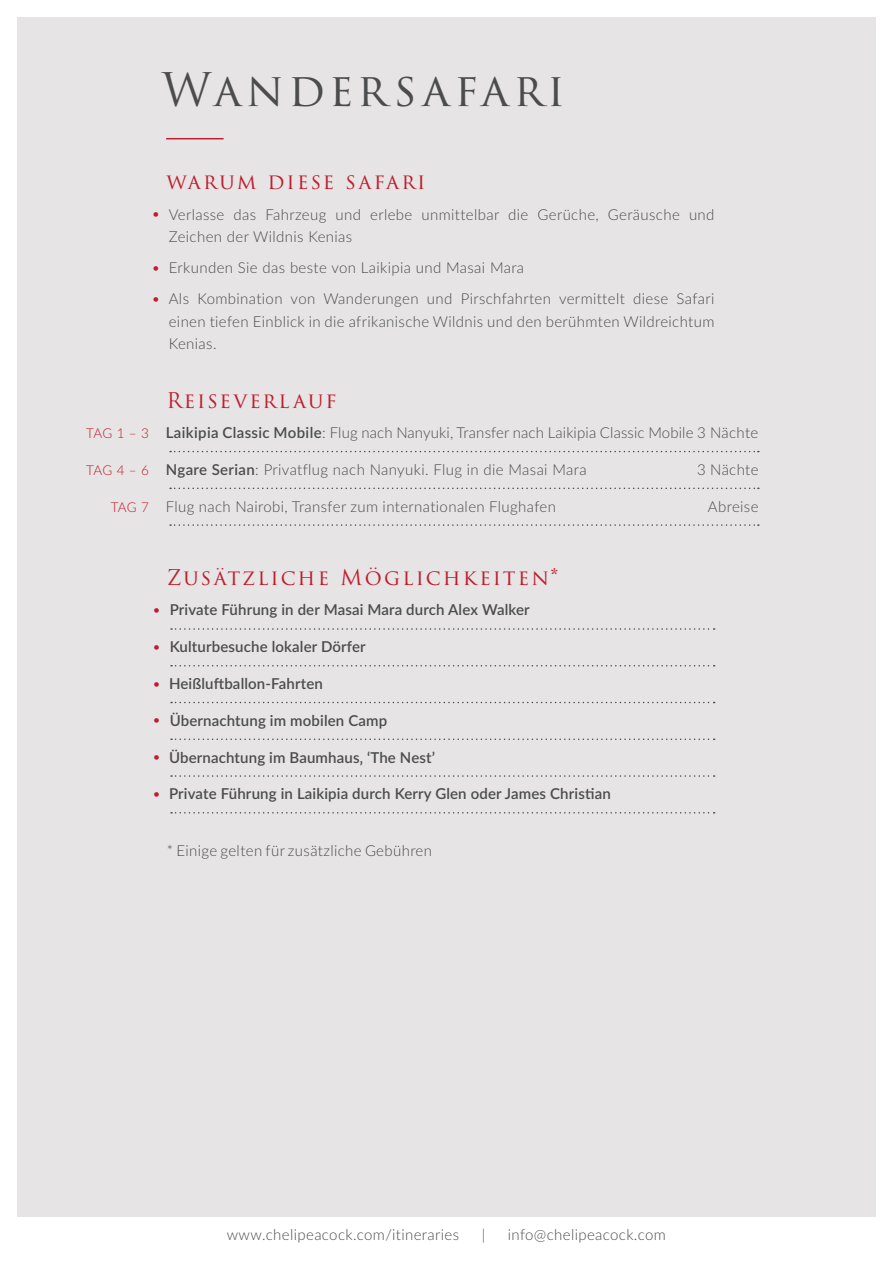
<style>
.page{position:relative;width:893px;height:1263px;background:#fff}
.page>*{position:absolute;margin:0;border:0;box-sizing:border-box;transform-origin:0 0}
.t1{font:45.15px "Trajan Pro 3";letter-spacing:.1em;color:#4b4c4d}
.t2{font:21.15px "Trajan Pro 3";letter-spacing:.095em;color:#c01d2c}
.t3{font:300 15px/22.5px "Lato";letter-spacing:.025em;color:#4b4c4d}
.t4{font:600 15px "Lato";letter-spacing:.01em;color:#4b4c4d}
.s1{font-weight:500;font-size:12px;color:#c01d2c}
.s2{font-size:13.5px;color:#c01d2c}
.s3{font-weight:600}
</style>
<div class="page">
<div style="left:17px;top:17px;width:859px;height:1199px;background:#e6e4e5"></div>
<hr style="left:166px;top:138px;width:58px;height:1px;background:#c01d2c">
<svg style="left:171px;top:628px;width:544px;height:2px"></svg>
<svg style="left:171px;top:665px;width:544px;height:1px"></svg>
<svg style="left:171px;top:702px;width:544px;height:1px"></svg>
<svg style="left:171px;top:738px;width:544px;height:2px"></svg>
<svg style="left:171px;top:775px;width:544px;height:2px"></svg>
<svg style="left:171px;top:812px;width:544px;height:1px"></svg>
<svg style="left:170px;top:451px;width:589px;height:1px"></svg>
<svg style="left:170px;top:488px;width:589px;height:1px"></svg>
<svg style="left:170px;top:524px;width:589px;height:2px"></svg>
<h1 class="t1" style="left:162px;top:59px;width:405px">Wandersafari</h1>
<h2 class="t2" style="left:166px;top:167px;width:261px">warum diese safari</h2>
<p class="t3" style="left:169px;top:203px;width:547px;text-indent:-16px"><span class="s1">•</span> Verlasse das Fahrzeug und erlebe unmittelbar die Gerüche, Geräusche und<br>Zeichen der Wildnis Kenias</p>
<p class="t3" style="left:152px;top:256px;width:373px"><span class="s1">•</span> Erkunden Sie das beste von Laikipia und Masai Mara</p>
<p class="t3" style="left:169px;top:287px;width:547px;text-align:justify;text-indent:-16px"><span class="s1">•</span> Als Kombination von Wanderungen und Pirschfahrten vermittelt diese Safari einen tiefen Einblick in die afrikanische Wildnis und den berühmten Wildreichtum Kenias.</p>
<h2 class="t2" style="left:166px;top:386px;width:172px">Reiseverlauf</h2>
<p class="t3" style="left:86px;top:421px;width:674px"><span class="s2">TAG 1 – 3</span> <span class="s3">Laikipia Classic Mobile</span>: Flug nach Nanyuki, Transfer nach Laikipia Classic Mobile 3 Nächte</p>
<p class="t3" style="left:86px;top:458px;width:502px"><span class="s2">TAG 4 – 6</span> <span class="s3">Ngare Serian</span>: Privatflug nach Nanyuki. Flug in die Masai Mara</p>
<p class="t3" style="left:697px;top:458px;width:63px">3 Nächte</p>
<p class="t3" style="left:111px;top:494px;width:447px"><span class="s2">TAG 7</span> Flug nach Nairobi, Transfer zum internationalen Flughafen</p>
<p class="t3" style="left:708px;top:494px;width:52px">Abreise</p>
<h2 class="t2" style="left:167px;top:563px;width:393px">Zusätzliche Möglichkeiten*</h2>
<p class="t4" style="left:153px;top:599px;width:378px"><span class="s1">•</span> Private Führung in der Masai Mara durch Alex Walker</p>
<p class="t4" style="left:153px;top:636px;width:214px"><span class="s1">•</span> Kulturbesuche lokaler Dörfer</p>
<p class="t4" style="left:153px;top:673px;width:171px"><span class="s1">•</span> Heißluftballon-Fahrten</p>
<p class="t4" style="left:153px;top:709px;width:235px"><span class="s1">•</span> Übernachtung im mobilen Camp</p>
<p class="t4" style="left:153px;top:746px;width:283px"><span class="s1">•</span> Übernachtung im Baumhaus‚ ‘The Nest’</p>
<p class="t4" style="left:153px;top:783px;width:459px"><span class="s1">•</span> Private Führung in Laikipia durch Kerry Glen oder James Christian</p>
<p class="t3" style="left:167px;top:839px;width:267px">* Einige gelten für zusätzliche Gebühren</p>
<p class="t3" style="left:227px;top:1223px;width:234px">www.chelipeacock.com/itineraries</p>
<p class="t3" style="left:482px;top:1223px;width:5px">|</p>
<p class="t3" style="left:508px;top:1223px;width:160px">info@chelipeacock.com</p>
</div>
